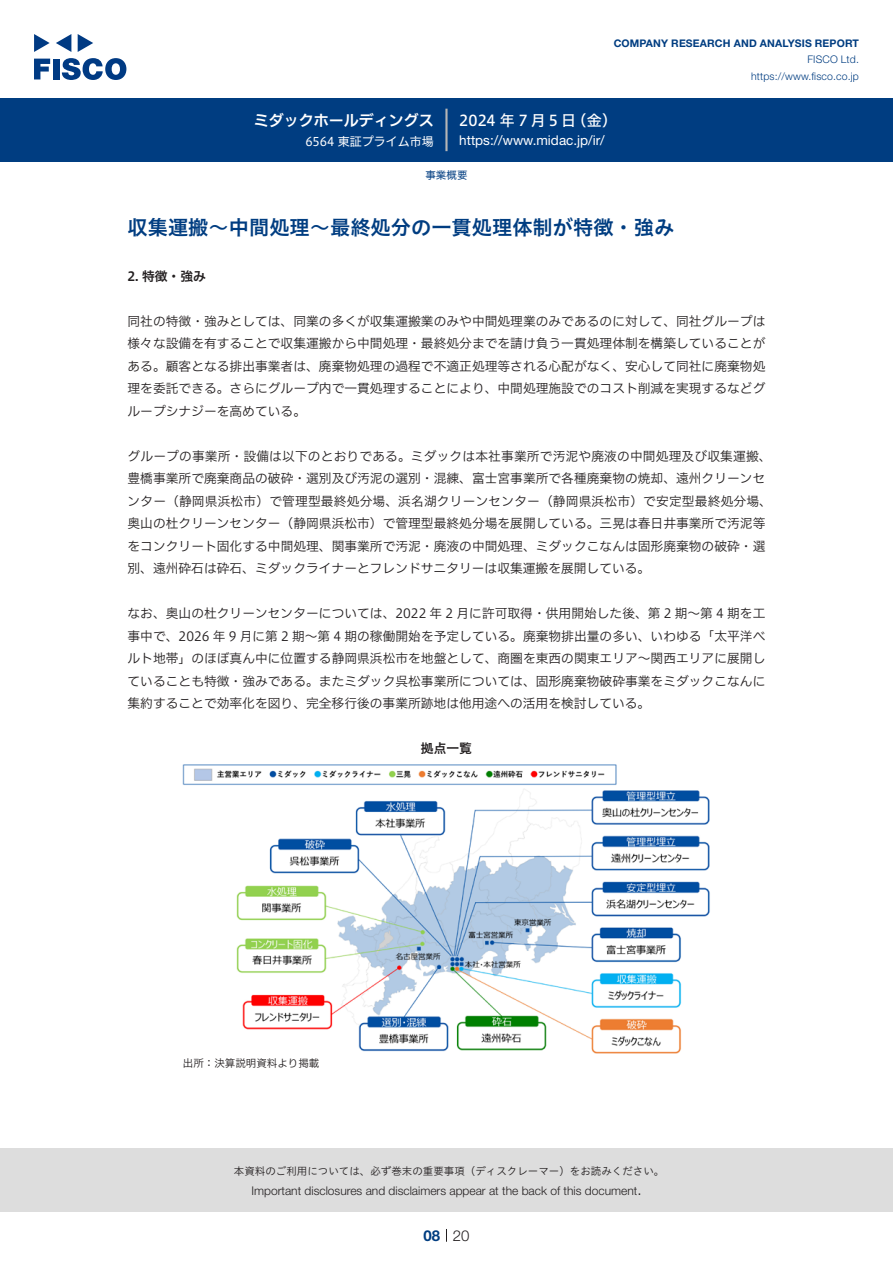
<style>
.page{position:relative;width:893px;height:1263px;background:#fff}
.page>*{position:absolute;margin:0;border:0;box-sizing:border-box;transform-origin:0 0}
.中タイトル{font:20.25px "Hiragino UD Sans Std W6";color:#003d81}
.t1{font:15px "Hiragino UD Sans F Std N W5";letter-spacing:.205em;color:#fff}
.t2{font:15px "Hiragino UD Sans F Std N W6";color:#fff}
.t3{font:300 15px "Helvetica Neue LT Std";color:#231f20}
.t4{font:700 15px "Helvetica Neue LT Std";color:#003d81}
.t5{font:13.5px "Helvetica Neue LT Std";color:#fff}
.本文{font:12.75px/22.5px "Hiragino UD Sans F Std N W3";color:#231f20;text-align:justify}
.小タイトル{font:12.75px "Hiragino UD Sans F Std N W6";color:#231f20}
.チャートタイトル{font:12.75px "Hiragino UD Sans F Std N W6";color:#231f20}
.t6{font:300 12px "Helvetica Neue LT Std";color:#231f20}
.t7{font:12px "Hiragino UD Sans F Std N W4";color:#fff}
.t8{font:10.5px "Hiragino UD Sans Std W3";color:#231f20}
.t9{font:700 10.5px "Helvetica Neue LT Std";letter-spacing:.015em;color:#003d81}
.t10{font:300 10.5px/16.5px "Helvetica Neue LT Std";letter-spacing:.015em;color:#003d81;text-align:right}
.表組み基本スタイル{font:10.5px "Hiragino UD Sans F Std N W3";color:#231f20}
.ヘッダー{font:10.5px "Hiragino UD Sans F Std N W4";color:#003d81}
</style>
<div class="page">
<div style="left:0;top:1148px;width:893px;height:64px;background:#ddd"></div>
<svg style="left:34px;top:59px;width:16px;height:20px"></svg>
<div style="left:53px;top:59px;width:6px;height:20px;background:#003a83"></div>
<svg style="left:62px;top:58px;width:64px;height:22px"></svg>
<svg style="left:34px;top:34px;width:16px;height:18px"></svg>
<svg style="left:78px;top:34px;width:15px;height:18px"></svg>
<svg style="left:56px;top:34px;width:15px;height:18px"></svg>
<div style="left:0;top:98px;width:893px;height:64px;background:#003d81"></div>
<hr style="left:445px;top:109px;width:3px;height:42px;background:#b5b5b6">
<svg style="left:446px;top:1229px;width:1px;height:13px"></svg>
<img style="left:183px;top:764px;width:527px;height:290px">
<p class="t2" style="left:254px;top:109px;width:182px">ミダックホールディングス</p>
<p class="t7" style="left:305px;top:132px;width:130px">6564 東証プライム市場</p>
<p class="t9" style="left:614px;top:37px;width:247px">COMPANY RESEARCH AND ANALYSIS REPORT</p>
<p class="t10" style="left:751px;top:51px;width:109px">FISCO Ltd. https://www.fisco.co j p.</p>
<p class="t1" style="left:459px;top:109px;width:119px">2024年7月5日</p>
<p class="t1" style="left:571px;top:109px;width:47px">（金(</p>
<p class="t5" style="left:459px;top:132px;width:147px">https://www.midac j p. /i r/</p>
<p class="ヘッダー" style="left:425px;top:167px;width:43px">事業概要</p>
<p class="中タイトル" style="left:128px;top:212px;width:548px">収集運搬～中間処理～最終処分の一貫処理体制が特徴・強み</p>
<p class="小タイトル" style="left:128px;top:266px;width:80px">2. 特徴・強み</p>
<p class="本文" style="left:128px;top:309px;width:639px">同社の特徴・強みとしては、同業の多くが収集運搬業のみや中間処理業のみであるのに対して、同社グループは様々な設備を有することで収集運搬から中間処理・最終処分までを請け負う一貫処理体制を構築していることがある。顧客となる排出事業者は、廃棄物処理の過程で不適正処理等される心配がなく、安心して同社に廃棄物処理を委託できる。さらにグループ内で一貫処理することにより、中間処理施設でのコスト削減を実現するなどグループシナジーを高めている。</p>
<p class="本文" style="left:128px;top:444px;width:646px;text-align:left">グループの事業所・設備は以下のとおりである。ミダックは本社事業所で汚泥や廃液の中間処理及び収集運搬、豊橋事業所で廃棄商品の破砕・選別及び汚泥の選別・混練、富士宮事業所で各種廃棄物の焼却、遠州クリーンセンター（静岡県浜松市）で管理型最終処分場、浜名湖クリーンセンター（静岡県浜松市）で安定型最終処分場、奥山の杜クリーンセンター（静岡県浜松市）で管理型最終処分場を展開している。三晃は春日井事業所で汚泥等をコンクリート固化する中間処理、関事業所で汚泥・廃液の中間処理、ミダックこなんは固形廃棄物の破砕・選別、遠州砕石は砕石、ミダックライナーとフレンドサニタリーは収集運搬を展開している。</p>
<p class="本文" style="left:128px;top:601px;width:639px">なお、奥山の杜クリーンセンターについては、2022 年 2 月に許可取得・供用開始した後、第 2 期〜第 4 期を工事中で、2026 年 9 月に第 2 期〜第 4 期の稼働開始を予定している。廃棄物排出量の多い、いわゆる「太平洋ベルト地帯」のほぼ真ん中に位置する静岡県浜松市を地盤として、商圏を東西の関東エリア〜関西エリアに展開していることも特徴・強みである。またミダック呉松事業所については、固形廃棄物破砕事業をミダックこなんに集約することで効率化を図り、完全移行後の事業所跡地は他用途への活用を検討している。</p>
<p class="チャートタイトル" style="left:421px;top:739px;width:52px">拠点一覧</p>
<p class="表組み基本スタイル" style="left:183px;top:1055px;width:138px">出所：決算説明資料より掲載</p>
<p class="t8" style="left:234px;top:1163px;width:432px">本資料のご利用については、必ず巻末の重要事項（ディスクレーマー）をお読みください。</p>
<p class="t3" style="left:637px;top:1180px;width:6px">.</p>
<p class="t6" style="left:251px;top:1183px;width:387px">Important disclosures and disclaimers appear at the back of this document</p>
<p class="t4" style="left:423px;top:1226px;width:18px">08</p>
<p class="t3" style="left:453px;top:1226px;width:18px">20</p>
</div>
